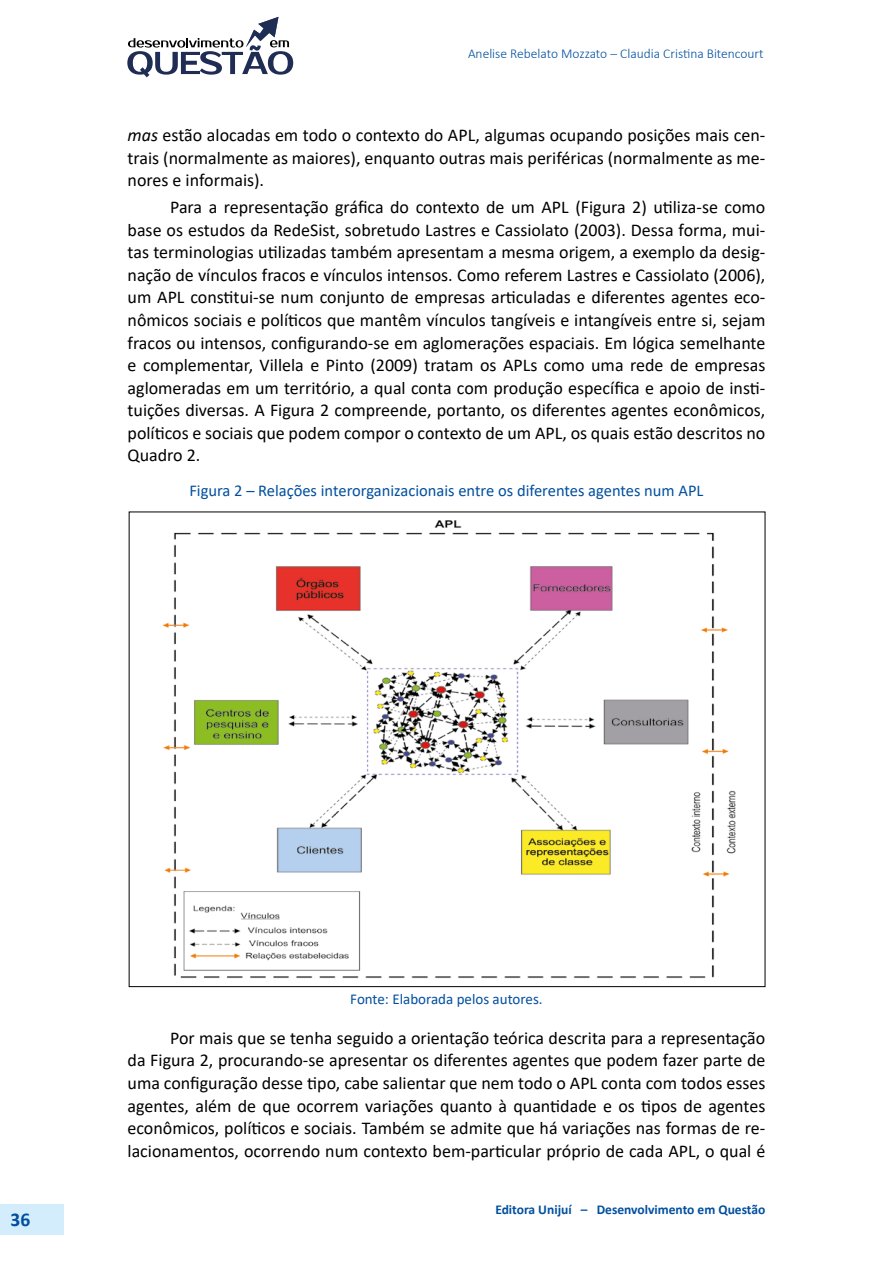
<style>
.page{position:relative;width:893px;height:1263px;background:#fff}
.page>*{position:absolute;margin:0;border:0;box-sizing:border-box;transform-origin:0 0}
.t1{font:700 19.5px "Calibri";color:#004f9f}
.t2{font:18px/22.5px "Calibri";color:#000;text-align:justify}
.t3{font:16.5px "Calibri";color:#004f9f}
.t4{font:15px "Calibri";color:#004f9f}
.t5{font:300 13.5px "Calibri";color:#004f9f}
.t6{font:700 13.5px "Calibri";color:#004f9f}
.s1{font-style:italic}
</style>
<div class="page">
<div style="left:0;top:1204px;width:64px;height:30px;background:#d4edfc"></div>
<svg style="left:127px;top:17px;width:166px;height:60px"></svg>
<img style="left:162px;top:520px;width:574px;height:458px">
<p class="t5" style="left:468px;top:45px;width:297px">Anelise Rebelato Mozzato – Claudia Cristina Bitencourt</p>
<p class="t2" style="left:128px;top:123px;width:639px"><span class="s1">mas</span> estão alocadas em todo o contexto do APL, algumas ocupando posições mais cen&shy;trais (normalmente as maiores), enquanto outras mais periféricas (normalmente as me&shy;nores e informais).</p>
<p class="t2" style="left:128px;top:195px;width:639px;text-indent:43px">Para a representação gráfica do contexto de um APL (Figura 2) utiliza-se como base os estudos da RedeSist, sobretudo Lastres e Cassiolato (2003). Dessa forma, mui&shy;tas terminologias utilizadas também apresentam a mesma origem, a exemplo da desig&shy;nação de vínculos fracos e vínculos intensos. Como referem Lastres e Cassiolato (2006), um APL constitui-se num conjunto de empresas articuladas e diferentes agentes eco&shy;nômicos sociais e políticos que mantêm vínculos tangíveis e intangíveis entre si, sejam fracos ou intensos, configurando-se em aglomerações espaciais. Em lógica semelhante e complementar, Villela e Pinto (2009) tratam os APLs como uma rede de empresas aglomeradas em um território, a qual conta com produção específica e apoio de insti&shy;tuições diversas. A Figura 2 compreende, portanto, os diferentes agentes econômicos, políticos e sociais que podem compor o contexto de um APL, os quais estão descritos no Quadro 2.</p>
<p class="t3" style="left:189px;top:479px;width:516px">Figura 2 – Relações interorganizacionais entre os diferentes agentes num APL</p>
<p class="t1" style="left:11px;top:1206px;width:21px">36</p>
<p class="t4" style="left:350px;top:989px;width:194px">Fonte: Elaborada pelos autores.</p>
<p class="t2" style="left:128px;top:1026px;width:639px;text-indent:43px">Por mais que se tenha seguido a orientação teórica descrita para a representação da Figura 2, procurando-se apresentar os diferentes agentes que podem fazer parte de uma configuração desse tipo, cabe salientar que nem todo o APL conta com todos esses agentes, além de que ocorrem variações quanto à quantidade e os tipos de agentes econômicos, políticos e sociais. Também se admite que há variações nas formas de re&shy;lacionamentos, ocorrendo num contexto bem-particular próprio de cada APL, o qual é</p>
<p class="t6" style="left:495px;top:1200px;width:272px">Editora Unijuí – Desenvolvimento em Questão</p>
</div>
